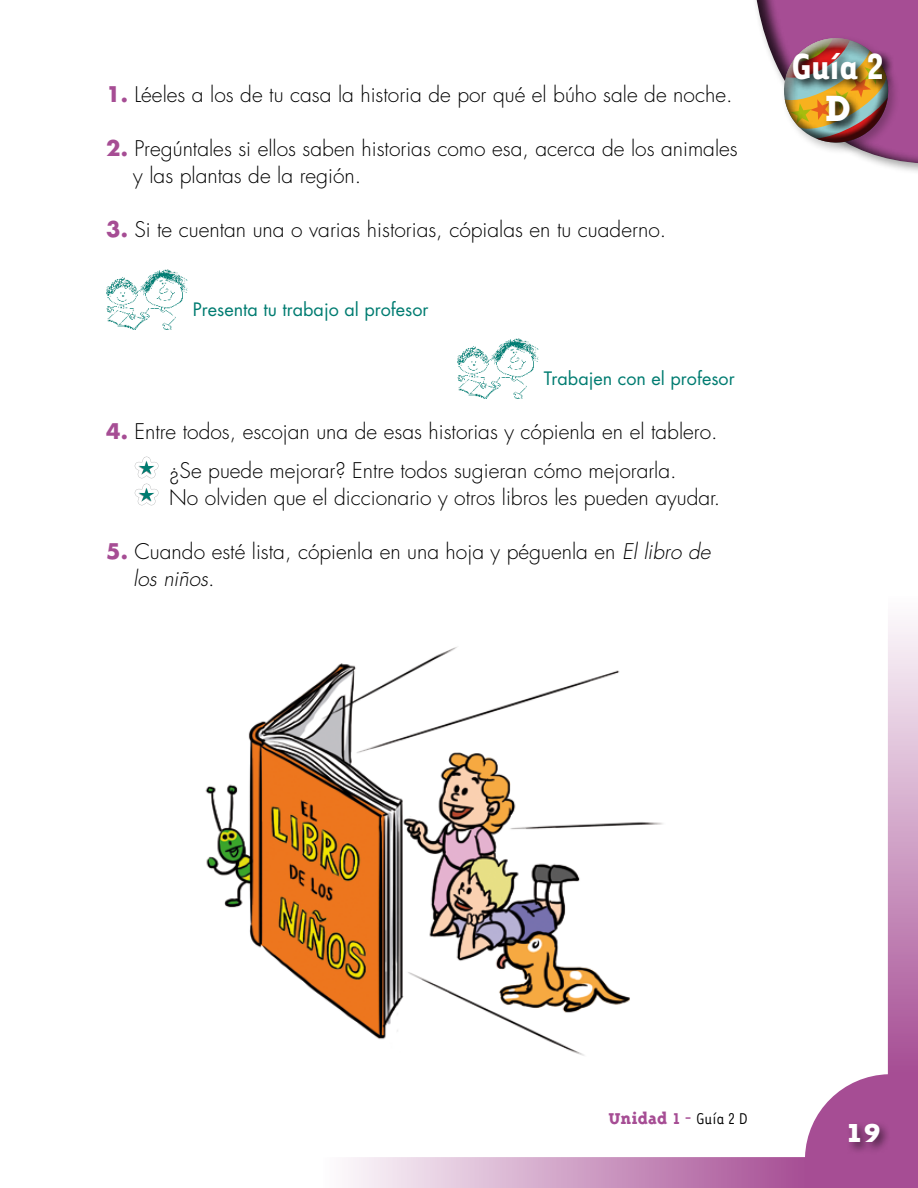
<style>
.page{position:relative;width:918px;height:1188px;background:#fff}
.page>*{position:absolute;margin:0;border:0;box-sizing:border-box;transform-origin:0 0}
.t1{font:700 42px "Tarzana Narrow";color:#fff}
.t2{font:800 42px "Triplex Serif";color:#fff}
.t3{font:700 30px "Tarzana Wide";color:#fff}
.t4{font:300 21px/27px "Futura";color:#000}
.t5{font:18px "Futura";color:#007c71}
.t6{font:800 18px "Triplex Serif";color:#a64d94}
.t7{font:18px "Tarzana Narrow";color:#000}
.s1{font-weight:700;color:#a64d94}
.s2{font-style:italic}
.s3{font-family:"Tarzana Narrow";font-weight:700}
.s4{font-family:"Triplex";font-weight:300}
.s5{font-family:"Tarzana Narrow";font-weight:400;color:#000}
</style>
<div class="page">
<svg style="left:135px;top:457px;width:23px;height:49px"></svg>
<img style="left:457px;top:339px;width:81px;height:60px">
<img style="left:106px;top:269px;width:81px;height:61px">
<svg style="left:348px;top:620px;width:570px;height:568px"></svg>
<div style="left:751px;top:0;width:167px;height:176px;background:#000;opacity:.35"></div>
<div style="left:740px;top:0;width:178px;height:165px;background:#fff"></div>
<svg style="left:756px;top:0;width:162px;height:165px"></svg>
<div style="left:757px;top:36px;width:156px;height:108px;background:#000;opacity:.75"></div>
<div style="left:773px;top:36px;width:116px;height:85px;background:#fff;opacity:.75"></div>
<div style="left:782px;top:54px;width:117px;height:90px;background:#000;opacity:.75"></div>
<img style="left:789px;top:49px;width:105px;height:84px">
<img style="left:205px;top:635px;width:477px;height:425px">
<p class="t4" style="left:106px;top:81px;width:628px"><span class="s1">1.</span> Léeles a los de tu casa la historia de por qué el búho sale de noche.</p>
<p class="t4" style="left:133px;top:135px;width:606px;text-indent:-27px"><span class="s1">2.</span> Pregúntales si ellos saben historias como esa, acerca de los animales y las plantas de la región.</p>
<p class="t4" style="left:106px;top:216px;width:562px"><span class="s1">3.</span> Si te cuentan una o varias historias, cópialas en tu cuaderno.</p>
<p class="t5" style="left:193px;top:298px;width:237px">Presenta tu trabajo al profesor</p>
<p class="t5" style="left:544px;top:367px;width:192px">Trabajen con el profesor</p>
<p class="t4" style="left:169px;top:412px;width:550px;line-height:39.8px;text-indent:-63px"><span class="s1">4.</span> Entre todos, escojan una de esas historias y cópienla en el tablero. ¿Se puede mejorar? Entre todos sugieran cómo mejorarla.</p>
<p class="t4" style="left:169px;top:485px;width:553px">No olviden que el diccionario y otros libros les pueden ayudar.</p>
<p class="t4" style="left:133px;top:539px;width:579px;text-indent:-27px"><span class="s1">5.</span> Cuando esté lista, cópienla en una hoja y péguenla en <span class="s2">El libro de los niños</span>.</p>
<h1 class="t1" style="left:791px;top:40px;width:94px">Guía 2</h1>
<h1 class="t2" style="left:825px;top:84px;width:27px">D</h1>
<p class="t6" style="left:608px;top:1108px;width:141px">Unidad <span class="s3">1</span> <span class="s4">-</span> <span class="s5">Guía 2 D</span></p>
<p class="t7" style="left:729px;top:1108px;width:21px">1 A</p>
<h2 class="t3" style="left:845px;top:1113px;width:38px">19</h2>
</div>
